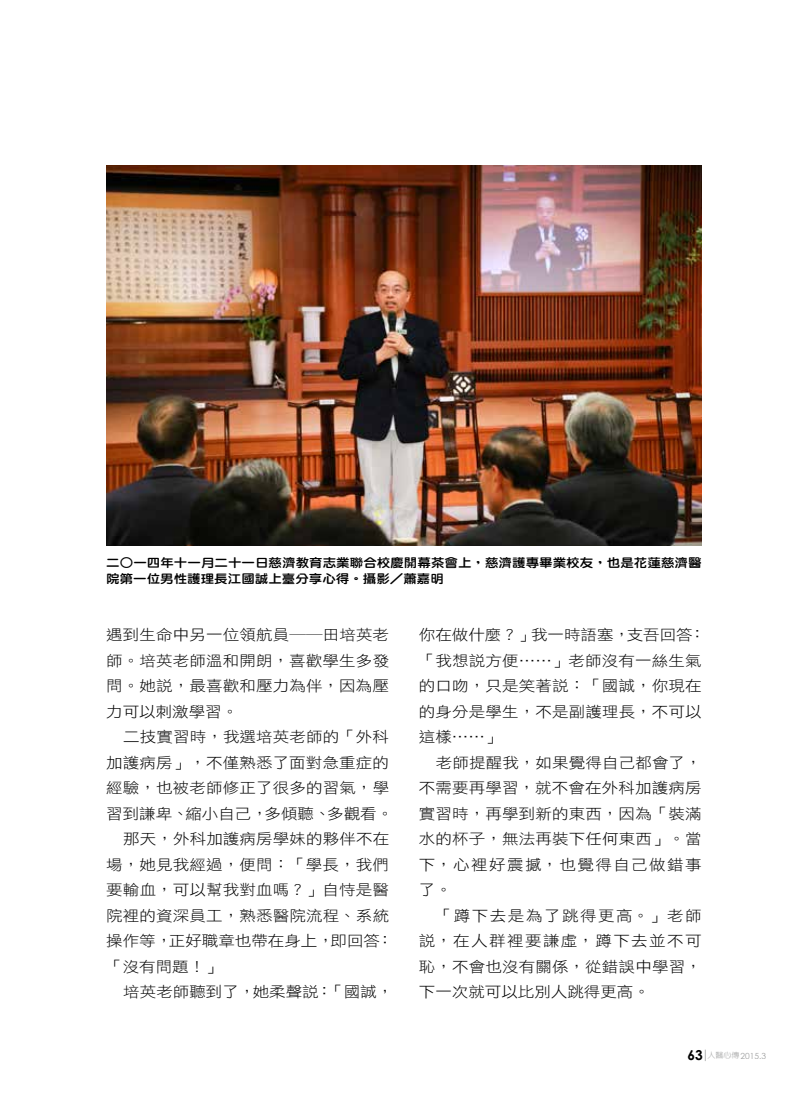
<style>
.page{position:relative;width:808px;height:1106px;background:#fff}
.page>*{position:absolute;margin:0;border:0;box-sizing:border-box;transform-origin:0 0}
.t1{font:14.85px/25.5px "DF Hei Std W3";letter-spacing:.01em;color:#000;text-align:justify;scale:1.11 1}
.t2{font:12.15px/16.5px "DF Yuan Std W8";color:#000;scale:1.11 1}
.t3{font:8.4px "Century Gothic";color:#9fa0a0}
.s1{font-weight:700;font-size:13.65px;color:#000}
.s2{font-family:"Lin Gothic";font-weight:300;font-size:7.65px}
</style>
<div class="page">
<svg style="left:705px;top:1049px;width:1px;height:12px"></svg>
<img style="left:106px;top:166px;width:596px;height:379px">
<p class="t2" style="left:106px;top:554px;width:538px">二○一四年十一月二十一日慈濟教育志業聯合校慶開幕茶會上，慈濟護專畢業校友，也是花蓮慈濟醫院第一位男性護理長江國誠上臺分享心得。攝影／蕭嘉明</p>
<p class="t1" style="left:106px;top:621px;width:256px">遇到生命中另一位領航員――田培英老師。培英老師溫和開朗，喜歡學生多發問。她說，最喜歡和壓力為伴，因為壓力可以刺激學習。</p>
<p class="t1" style="left:123px;top:723px;width:241px">二技實習時，我選培英老師的「外科</p>
<p class="t1" style="left:106px;top:749px;width:256px">加護病房」，不僅熟悉了面對急重症的</p>
<p class="t1" style="left:106px;top:774px;width:256px">經驗，也被老師修正了很多的習氣，學</p>
<p class="t1" style="left:106px;top:800px;width:260px">習到謙卑、縮小自己，多傾聽、多觀看。</p>
<p class="t1" style="left:123px;top:825px;width:241px">那天，外科加護病房學妹的夥伴不在</p>
<p class="t1" style="left:106px;top:851px;width:256px">場，她見我經過，便問：「學長，我們</p>
<p class="t1" style="left:106px;top:877px;width:256px">要輸血，可以幫我對血嗎？」自恃是醫</p>
<p class="t1" style="left:106px;top:902px;width:256px">院裡的資深員工，熟悉醫院流程、系統</p>
<p class="t1" style="left:106px;top:928px;width:260px">操作等，正好職章也帶在身上，即回答：</p>
<p class="t1" style="left:106px;top:953px;width:106px">「沒有問題！」</p>
<p class="t1" style="left:123px;top:979px;width:245px">培英老師聽到了，她柔聲說：「國誠，</p>
<p class="t1" style="left:419px;top:621px;width:260px;text-align:left">你在做什麼？」我一時語塞，支吾回答：「我想說方便……」老師沒有一絲生氣的口吻，只是笑著說：「國誠，你現在的身分是學生，不是副護理長，不可以這樣……」</p>
<p class="t1" style="left:419px;top:749px;width:256px;text-indent:17px">老師提醒我，如果覺得自己都會了，不需要再學習，就不會在外科加護病房實習時，再學到新的東西，因為「裝滿水的杯子，無法再裝下任何東西」。當下，心裡好震撼，也覺得自己做錯事了。</p>
<p class="t1" style="left:419px;top:902px;width:256px;text-indent:17px">「蹲下去是為了跳得更高。」老師說，在人群裡要謙虛，蹲下去並不可恥，不會也沒有關係，從錯誤中學習，下一次就可以比別人跳得更高。</p>
<p class="t3" style="left:688px;top:1050px;width:80px"><span class="s1">63</span> <span class="s2">人醫心傳</span>2015.3</p>
</div>
